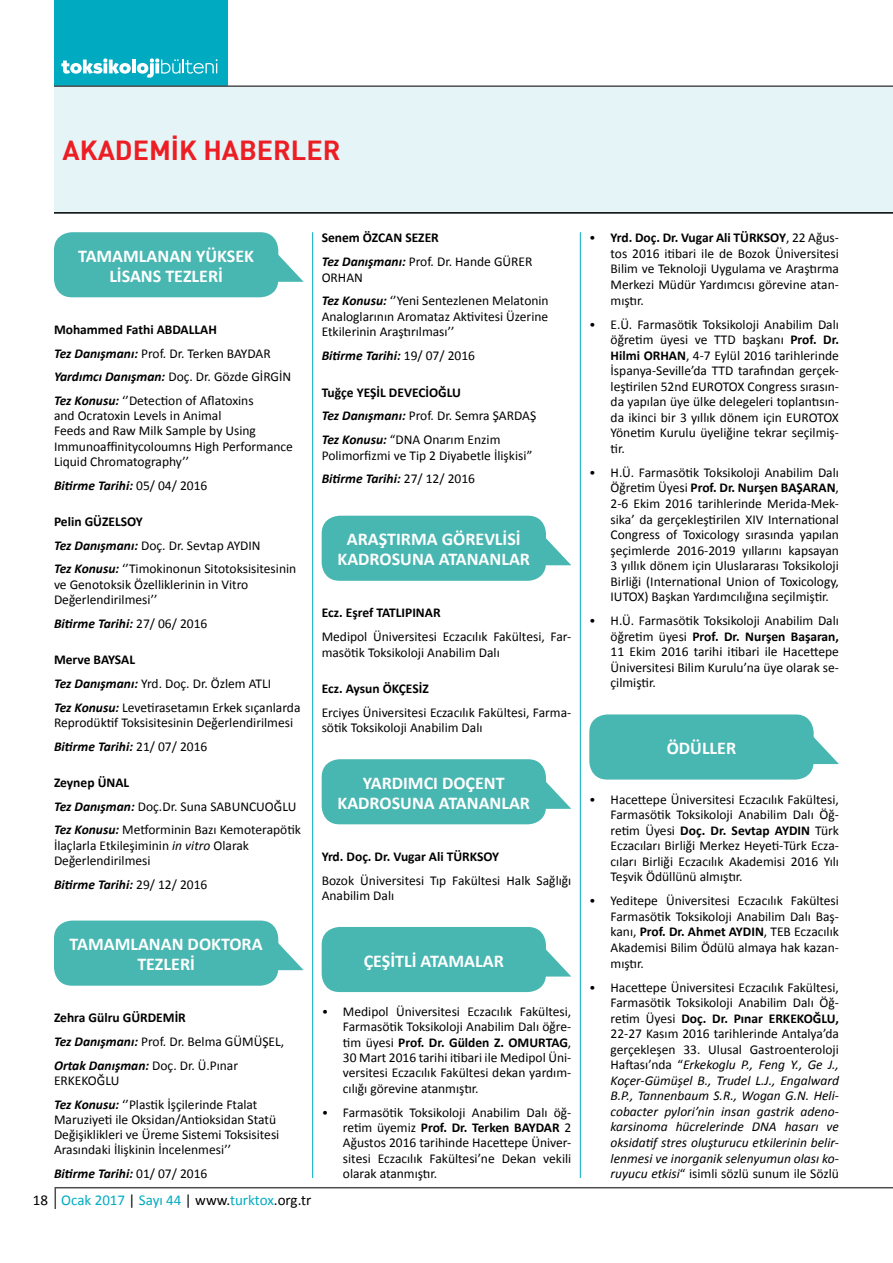
<style>
.page{position:relative;width:893px;height:1263px;background:#fff}
.page>*{position:absolute;margin:0;border:0;box-sizing:border-box;transform-origin:0 0}
.t1{font:700 27px "DI Nbek";color:#ed1d24}
.t2{font:700 18px/20.1px "Calibri";color:#fff;text-align:center}
.t3{font:15px "Calibri";color:#00abc2}
.t4{font:13.5px/15.6px "Calibri";color:#000}
.t5{font:italic 13.5px/15.6px "Calibri";color:#000;text-align:justify}
.t6{font:italic 700 13.5px "Calibri";color:#000}
.t7{font:700 13.5px "Calibri";color:#000}
.s1{font-weight:700}
.s2{font-weight:700;font-style:italic}
.s3{font-weight:400;font-style:normal}
.s4{font-style:italic}
.s5{color:#000}
.s6{font-weight:300}
.s7{font-weight:300;font-style:normal}
.s8{font-style:normal}
.s9{font-weight:700;font-style:normal}
</style>
<div class="page">
<div style="left:54px;top:0;width:173px;height:86px;background:#00abc2"></div>
<svg style="left:61px;top:58px;width:70px;height:16px"></svg>
<hr style="left:132px;top:60px;width:4px;height:13px;background:#fff">
<svg style="left:137px;top:58px;width:81px;height:20px"></svg>
<hr style="left:54px;top:85px;width:839px;height:2px;background:#4d4d4f">
<svg style="left:54px;top:1187px;width:839px;height:22px"></svg>
<hr style="left:312px;top:232px;width:1px;height:946px;background:#00abc2">
<hr style="left:580px;top:232px;width:1px;height:946px;background:#00abc2">
<svg style="left:278px;top:248px;width:26px;height:34px"></svg>
<div style="left:54px;top:232px;width:224px;height:65px;background:#48b6b1;border-radius:18px"></div>
<svg style="left:278px;top:936px;width:26px;height:34px"></svg>
<div style="left:54px;top:920px;width:224px;height:66px;background:#48b6b1;border-radius:18px"></div>
<svg style="left:546px;top:538px;width:25px;height:27px"></svg>
<div style="left:322px;top:516px;width:224px;height:65px;background:#48b6b1;border-radius:18px"></div>
<svg style="left:546px;top:782px;width:25px;height:27px"></svg>
<div style="left:322px;top:759px;width:224px;height:65px;background:#48b6b1;border-radius:18px"></div>
<svg style="left:546px;top:949px;width:25px;height:27px"></svg>
<div style="left:322px;top:927px;width:224px;height:65px;background:#48b6b1;border-radius:18px"></div>
<svg style="left:814px;top:737px;width:25px;height:27px"></svg>
<div style="left:589px;top:714px;width:225px;height:65px;background:#48b6b1;border-radius:18px"></div>
<div style="left:54px;top:87px;width:839px;height:127px;background:#e5f4f6"></div>
<hr style="left:54px;top:212px;width:839px;height:2px;background:#000">
<h1 class="t1" style="left:63px;top:133px;width:279px">AKADEMİK HABERLER</h1>
<h2 class="t2" style="left:78px;top:246px;width:177px">TAMAMLANAN YÜKSEK<br>LİSANS TEZLERİ</h2>
<p class="t4" style="left:54px;top:317px;width:239px;line-height:23.7px"><span class="s1">Mohammed Fathi ABDALLAH<br></span><span class="s2">Tez Danışmanı:</span> Prof. Dr. Terken BAYDAR <span class="s2">Yardımcı Danışman:</span> Doç. Dr. Gözde GİRGİN <span class="s2">Tez Konusu:</span> ‘’Detection of Aflatoxins</p>
<p class="t4" style="left:54px;top:408px;width:241px;line-height:15.1px">and Ocratoxin Levels in Animal<br>Feeds and Raw Milk Sample by Using Immunoaffinitycoloumns High Performance Liquid Chromatography’’</p>
<p class="t6" style="left:54px;top:476px;width:155px">Bitirme Tarihi: <span class="s3">05/ 04/ 2016</span></p>
<p class="t4" style="left:54px;top:510px;width:244px;line-height:23.7px"><span class="s1">Pelin GÜZELSOY<br></span><span class="s2">Tez Danışmanı:</span> Doç. Dr. Sevtap AYDIN<br><span class="s2">Tez Konusu:</span> ‘’Timokinonun Sitotoksisitesinin</p>
<p class="t4" style="left:54px;top:577px;width:196px;line-height:15.1px">ve Genotoksik Özelliklerinin in Vitro<br>Değerlendirilmesi’’</p>
<p class="t6" style="left:54px;top:615px;width:155px">Bitirme Tarihi: <span class="s3">27/ 06/ 2016</span></p>
<p class="t4" style="left:54px;top:648px;width:248px;line-height:23.7px"><span class="s1">Merve BAYSAL<br></span><span class="s2">Tez Danışmanı:</span> Yrd. Doç. Dr. Özlem ATLI<br><span class="s2">Tez Konusu:</span> Levetirasetamın Erkek sıçanlarda</p>
<p class="t4" style="left:54px;top:710px;width:241px;line-height:23.7px">Reprodüktif Toksisitesinin Değerlendirilmesi<br><span class="s2">Bitirme Tarihi:</span> 21/ 07/ 2016</p>
<p class="t4" style="left:54px;top:771px;width:248px;line-height:23.7px"><span class="s1">Zeynep ÜNAL<br></span><span class="s2">Tez Danışman:</span> Doç.Dr. Suna SABUNCUOĞLU<br><span class="s2">Tez Konusu:</span> Metforminin Bazı Kemoterapötik</p>
<p class="t4" style="left:54px;top:838px;width:197px;line-height:15.1px">İlaçlarla Etkileşiminin <span class="s4">in vitro</span> Olarak<br>Değerlendirilmesi</p>
<p class="t6" style="left:54px;top:875px;width:155px">Bitirme Tarihi: <span class="s3">29/ 12/ 2016</span></p>
<p class="t4" style="left:322px;top:226px;width:212px;line-height:23.9px"><span class="s1">Senem ÖZCAN SEZER<br></span><span class="s2">Tez Danışmanı:</span> Prof. Dr. Hande GÜRER</p>
<p class="t4" style="left:322px;top:265px;width:229px;line-height:23.9px">ORHAN<br><span class="s2">Tez Konusu:</span> ‘’Yeni Sentezlenen Melatonin</p>
<p class="t4" style="left:322px;top:309px;width:228px">Analoglarının Aromataz Aktivitesi Üzerine<br>Etkilerinin Araştırılması’’</p>
<p class="t6" style="left:322px;top:347px;width:155px">Bitirme Tarihi: <span class="s3">19/ 07/ 2016</span></p>
<p class="t4" style="left:322px;top:380px;width:216px;line-height:23.9px"><span class="s1">Tuğçe YEŞİL DEVECİOĞLU<br></span><span class="s2">Tez Danışmanı:</span> Prof. Dr. Semra ŞARDAŞ<br><span class="s2">Tez Konusu:</span> “DNA Onarım Enzim</p>
<p class="t4" style="left:322px;top:443px;width:212px;line-height:23.9px">Polimorfizmi ve Tip 2 Diyabetle İlişkisi”<br><span class="s2">Bitirme Tarihi:</span> 27/ 12/ 2016</p>
<h2 class="t2" style="left:338px;top:529px;width:194px">ARAŞTIRMA GÖREVLİSİ<br>KADROSUNA ATANANLAR</h2>
<p class="t7" style="left:322px;top:604px;width:120px">Ecz. Eşref TATLIPINAR</p>
<p class="t4" style="left:322px;top:629px;width:251px">Medipol Üniversitesi Eczacılık Fakültesi, Far&shy;masötik Toksikoloji Anabilim Dalı</p>
<p class="t7" style="left:322px;top:680px;width:109px">Ecz. Aysun ÖKÇESİZ</p>
<p class="t4" style="left:322px;top:705px;width:251px">Erciyes Üniversitesi Eczacılık Fakültesi, Farma&shy;sötik Toksikoloji Anabilim Dalı</p>
<h2 class="t2" style="left:338px;top:773px;width:194px">YARDIMCI DOÇENT<br>KADROSUNA ATANANLAR</h2>
<p class="t7" style="left:322px;top:848px;width:179px">Yrd. Doç. Dr. Vugar Ali TÜRKSOY</p>
<p class="t4" style="left:322px;top:873px;width:251px">Bozok Üniversitesi Tıp Fakültesi Halk Sağlığı<br>Anabilim Dalı</p>
<h2 class="t2" style="left:70px;top:934px;width:194px">TAMAMLANAN DOKTORA<br>TEZLERİ</h2>
<p class="t4" style="left:54px;top:1006px;width:232px;line-height:23.7px"><span class="s1">Zehra Gülru GÜRDEMİR<br></span><span class="s2">Tez Danışmanı:</span> Prof. Dr. Belma GÜMÜŞEL,<br><span class="s2">Ortak Danışman:</span> Doç. Dr. Ü.Pınar</p>
<p class="t4" style="left:54px;top:1068px;width:205px;line-height:23.7px">ERKEKOĞLU<br><span class="s2">Tez Konusu:</span> ‘’Plastik İşçilerinde Ftalat</p>
<p class="t4" style="left:54px;top:1112px;width:227px;line-height:15.1px">Maruziyeti ile Oksidan/Antioksidan Statü<br>Değişiklikleri ve Üreme Sistemi Toksisitesi<br>Arasındaki İlişkinin İncelenmesi’’</p>
<p class="t6" style="left:54px;top:1165px;width:155px">Bitirme Tarihi: <span class="s3">01/ 07/ 2016</span></p>
<p class="t3" style="left:33px;top:1190px;width:280px"><span class="s5">18</span> Ocak 2017 <span class="s5">|</span> Sayı 44 <span class="s5">| www.</span>turktox<span class="s5">.org.tr</span></p>
<h2 class="t2" style="left:364px;top:950px;width:142px">ÇEŞİTLİ ATAMALAR</h2>
<p class="t4" style="left:343px;top:1004px;width:230px;text-align:justify;text-indent:-21px"><span class="s6">•</span> Medipol Üniversitesi Eczacılık Fakültesi, Farmasötik Toksikoloji Anabilim Dalı öğre&shy;tim üyesi <span class="s1">Prof. Dr. Gülden Z. OMURTAG</span>, 30 Mart 2016 tarihi itibari ile Medipol Üni&shy;versitesi Eczacılık Fakültesi dekan yardım&shy;cılığı görevine atanmıştır.</p>
<p class="t4" style="left:343px;top:1104px;width:230px;text-align:justify;text-indent:-21px"><span class="s6">•</span> Farmasötik Toksikoloji Anabilim Dalı öğ&shy;retim üyemiz <span class="s1">Prof. Dr. Terken BAYDAR</span> 2<br>Ağustos 2016 tarihinde Hacettepe Üniver&shy;sitesi Eczacılık Fakültesi’ne Dekan vekili olarak atanmıştır.</p>
<p class="t4" style="left:611px;top:230px;width:230px;text-align:justify;text-indent:-21px"><span class="s6">•</span> <span class="s1">Yrd. Doç. Dr. Vugar Ali TÜRKSOY</span>, 22 Ağus&shy;tos 2016 itibari ile de Bozok Üniversitesi Bilim ve Teknoloji Uygulama ve Araştırma Merkezi Müdür Yardımcısı görevine atan&shy;mıştır.</p>
<p class="t4" style="left:611px;top:316px;width:230px;text-align:justify;text-indent:-21px"><span class="s6">•</span> E.Ü. Farmasötik Toksikoloji Anabilim Dalı öğretim üyesi ve TTD başkanı <span class="s1">Prof. Dr.<br>Hilmi ORHAN</span>, 4-7 Eylül 2016 tarihlerinde İspanya-Seville’da TTD tarafından gerçek&shy;leştirilen 52nd EUROTOX Congress sırasın&shy;da yapılan üye ülke delegeleri toplantısın&shy;da ikinci bir 3 yıllık dönem için EUROTOX Yönetim Kurulu üyeliğine tekrar seçilmiş&shy;tir.</p>
<p class="t4" style="left:611px;top:465px;width:230px;text-align:justify;text-indent:-21px"><span class="s6">•</span> H.Ü. Farmasötik Toksikoloji Anabilim Dalı Öğretim Üyesi <span class="s1">Prof. Dr. Nurşen BAŞARAN</span>, 2-6 Ekim 2016 tarihlerinde Merida-Mek&shy;sika’ da gerçekleştirilen XIV International Congress of Toxicology sırasında yapılan şeçimlerde 2016-2019 yıllarını kapsayan 3 yıllık dönem için Uluslararası Toksikoloji Birliği (International Union of Toxicology, IUTOX) Başkan Yardımcılığına seçilmiştir.</p>
<p class="t4" style="left:611px;top:613px;width:230px;text-align:justify;text-indent:-21px"><span class="s6">•</span> H.Ü. Farmasötik Toksikoloji Anabilim Dalı öğretim üyesi <span class="s1">Prof. Dr. Nurşen Başaran, </span>11 Ekim 2016 tarihi itibari ile Hacettepe Üniversitesi Bilim Kurulu’na üye olarak se&shy;çilmiştir.</p>
<h2 class="t2" style="left:667px;top:738px;width:71px">ÖDÜLLER</h2>
<p class="t4" style="left:611px;top:791px;width:230px;text-align:justify;text-indent:-21px"><span class="s6">•</span> Hacettepe Üniversitesi Eczacılık Fakültesi, Farmasötik Toksikoloji Anabilim Dalı Öğ&shy;retim Üyesi <span class="s1">Doç. Dr. Sevtap AYDIN</span> Türk Eczacıları Birliği Merkez Heyeti-Türk Ecza&shy;cıları Birliği Eczacılık Akademisi 2016 Yılı Teşvik Ödüllünü almıştır.</p>
<p class="t4" style="left:611px;top:893px;width:230px;text-align:justify;text-indent:-21px"><span class="s6">•</span> Yeditepe Üniversitesi Eczacılık Fakültesi Farmasötik Toksikoloji Anabilim Dalı Baş&shy;kanı, <span class="s1">Prof. Dr. Ahmet AYDIN</span>, TEB Eczacılık Akademisi Bilim Ödülü almaya hak kazan&shy;mıştır.</p>
<p class="t5" style="left:611px;top:979px;width:230px;text-indent:-21px"><span class="s7">•</span> <span class="s8">Hacettepe Üniversitesi Eczacılık Fakültesi, Farmasötik Toksikoloji Anabilim Dalı Öğ&shy;retim Üyesi</span> <span class="s9">Doç. Dr. Pınar ERKEKOĞLU, </span><span class="s8">22-27 Kasım 2016 tarihlerinde Antalya’da gerçekleşen 33. Ulusal Gastroenteroloji Haftası’nda “</span>Erkekoglu P., Feng Y., Ge J., Koçer-Gümüşel B., Trudel L.J., Engalward B.P., Tannenbaum S.R., Wogan G.N. Heli&shy;cobacter pylori’nin insan gastrik adeno&shy;karsinoma hücrelerinde DNA hasarı ve oksidatif stres oluşturucu etkilerinin belir&shy;lenmesi ve inorganik selenyumun olası ko&shy;ruyucu etkisi<span class="s8">“ isimli sözlü sunum ile Sözlü</span></p>
</div>
